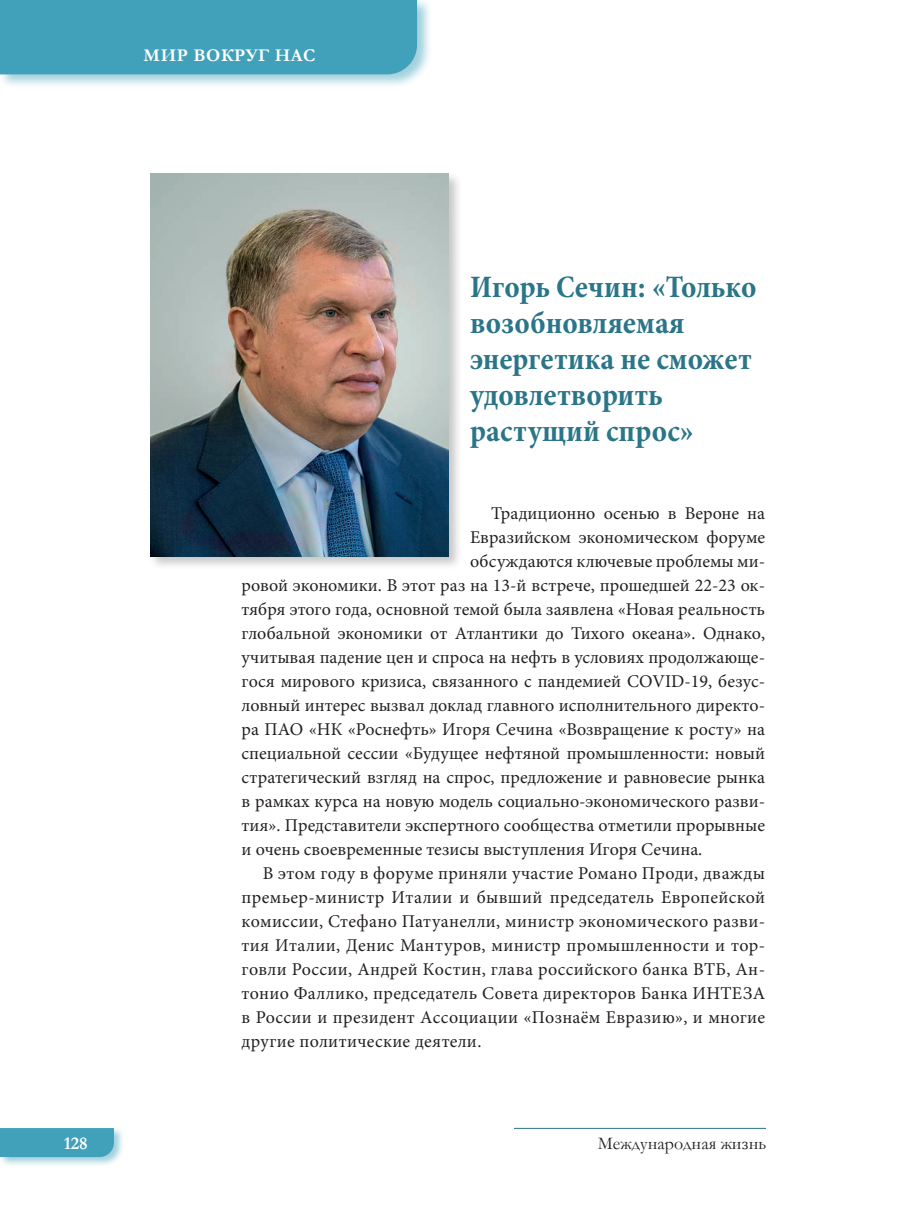
<style>
.page{position:relative;width:915px;height:1212px;background:#fff}
.page>*{position:absolute;margin:0;border:0;box-sizing:border-box;transform-origin:0 0}
.Заголовок{font:700 condensed 31.5px/36px "Minion Pro";color:#2a7588}
.Основной_текст{font:18px/24px "Minion Pro";color:#231f20;text-align:justify}
.t1{font:18px "Garamond";color:#231f20}
.t2{font:700 18px "Garamond";letter-spacing:.03em;color:#fff}
</style>
<div class="page">
<div style="left:0;top:1126px;width:125px;height:41px;background:#42a1ba;opacity:.5"></div>
<div style="left:0;top:1128px;width:114px;height:29px;background:#42a1ba"></div>
<hr style="left:514px;top:1128px;width:251px;height:1px;background:#2a7588">
<div style="left:0;top:0;width:432px;height:88px;background:#42a1ba;opacity:.5"></div>
<div style="left:0;top:0;width:417px;height:74px;background:#42a1ba"></div>
<div style="left:148px;top:172px;width:314px;height:399px;background:#231f20;opacity:.25"></div>
<img style="left:151px;top:173px;width:297px;height:383px">
<p class="t2" style="left:144px;top:43px;width:173px">МИР ВОКРУГ НАС</p>
<p class="Заголовок" style="left:470px;top:269px;width:288px">Игорь Сечин: «Только возобновляемая энергетика не сможет удовлетворить растущий спрос»</p>
<p class="Основной_текст" style="left:491px;top:501px;width:275px">Традиционно осенью в Вероне на</p>
<p class="Основной_текст" style="left:470px;top:525px;width:296px">Евразийском экономическом форуме</p>
<p class="Основной_текст" style="left:470px;top:549px;width:296px">обсуждаются ключевые проблемы ми-</p>
<p class="Основной_текст" style="left:241px;top:573px;width:524px">ровой экономики. В этот раз на 13-й встрече, прошедшей 22-23 ок-</p>
<p class="Основной_текст" style="left:241px;top:597px;width:524px">тября этого года, основной темой была заявлена «Новая реальность</p>
<p class="Основной_текст" style="left:241px;top:621px;width:525px">глобальной экономики от Атлантики до Тихого океана». Однако,</p>
<p class="Основной_текст" style="left:241px;top:645px;width:524px">учитывая падение цен и спроса на нефть в условиях продолжающе-</p>
<p class="Основной_текст" style="left:241px;top:669px;width:524px">гося мирового кризиса, связанного с пандемией COVID-19, безус-</p>
<p class="Основной_текст" style="left:241px;top:693px;width:524px">ловный интерес вызвал доклад главного исполнительного директо-</p>
<p class="Основной_текст" style="left:241px;top:717px;width:524px">ра ПАО «НК «Роснефть» Игоря Сечина «Возвращение к росту» на</p>
<p class="Основной_текст" style="left:241px;top:741px;width:524px">специальной сессии «Будущее нефтяной промышленности: новый</p>
<p class="Основной_текст" style="left:241px;top:765px;width:525px">стратегический взгляд на спрос, предложение и равновесие рынка</p>
<p class="Основной_текст" style="left:241px;top:789px;width:524px">в рамках курса на новую модель социально-экономического разви-</p>
<p class="Основной_текст" style="left:241px;top:813px;width:524px">тия». Представители экспертного сообщества отметили прорывные</p>
<p class="Основной_текст" style="left:241px;top:837px;width:462px">и очень своевременные тезисы выступления Игоря Сечина.</p>
<p class="Основной_текст" style="left:241px;top:861px;width:525px;text-indent:21px">В этом году в форуме приняли участие Романо Проди, дважды премьер-министр Италии и бывший председатель Европейской комиссии, Стефано Патуанелли, министр экономического разви&shy;тия Италии, Денис Мантуров, министр промышленности и тор&shy;говли России, Андрей Костин, глава российского банка ВТБ, Ан&shy;тонио Фаллико, председатель Совета директоров Банка ИНТЕЗА в России и президент Ассоциации «Познаём Евразию», и многие другие политические деятели.</p>
<p class="t2" style="left:64px;top:1131px;width:26px">128</p>
<p class="t1" style="left:597px;top:1131px;width:170px">Международная жизнь</p>
</div>
